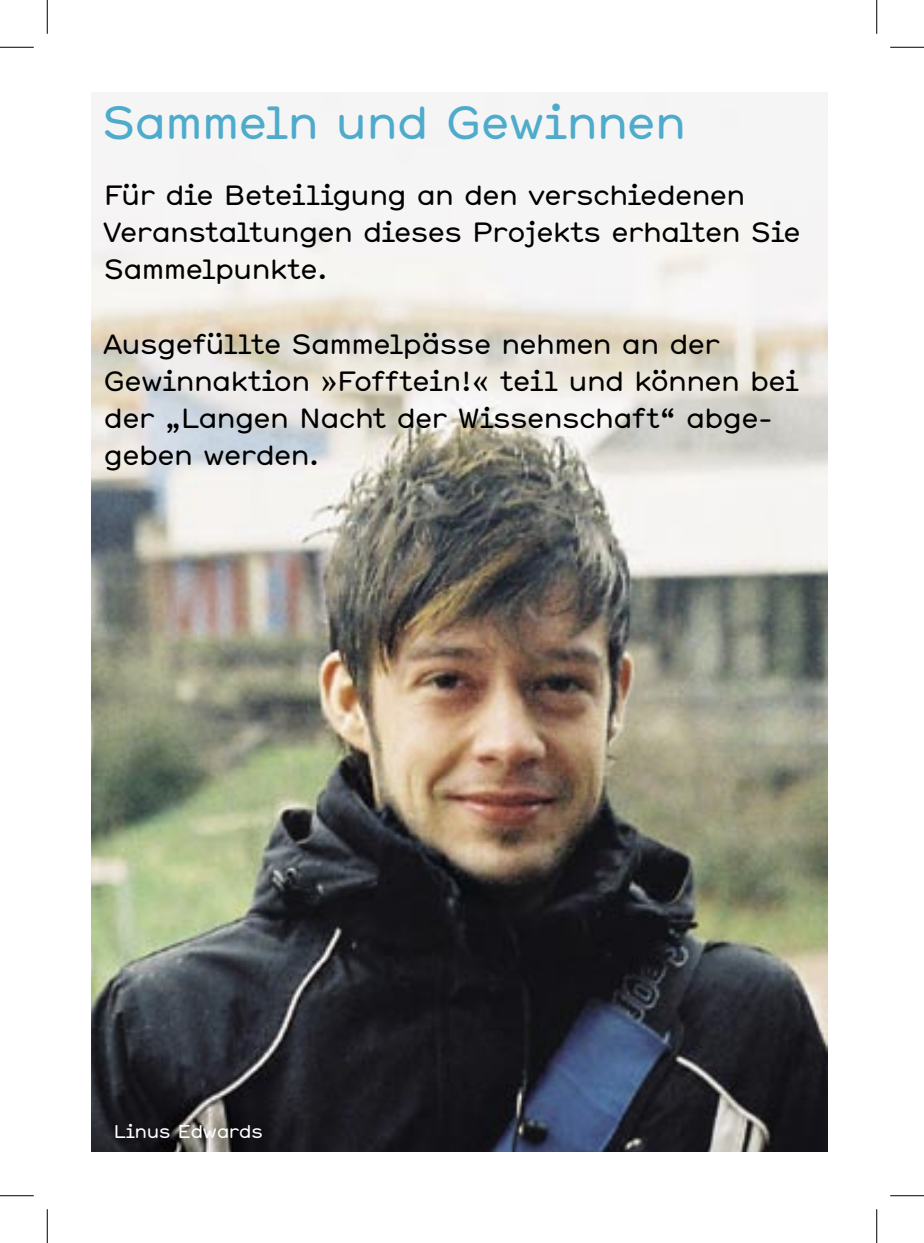
<style>
.page{position:relative;width:924px;height:1243px;background:#fff}
.page>*{position:absolute;margin:0;border:0;box-sizing:border-box;transform-origin:0 0}
.t1{font:45px "Hermes";color:#4eabcb}
.t2{font:27px/37.1px "Hermes";color:#000}
.t3{font:18px "Hermes";color:#fff}
</style>
<div class="page">
<img style="left:92px;top:93px;width:735px;height:1058px">
<hr style="left:0;top:47px;width:34px;height:1px;background:#000">
<hr style="left:890px;top:47px;width:34px;height:1px;background:#000">
<hr style="left:0;top:1195px;width:34px;height:1px;background:#000">
<hr style="left:890px;top:1195px;width:34px;height:1px;background:#000">
<hr style="left:47px;top:0;width:1px;height:34px;background:#000">
<hr style="left:47px;top:1209px;width:1px;height:34px;background:#000">
<hr style="left:876px;top:0;width:1px;height:34px;background:#000">
<hr style="left:876px;top:1209px;width:1px;height:34px;background:#000">
<p class="t1" style="left:102px;top:92px;width:584px">Sammeln und Gewinnen</p>
<p class="t2" style="left:104px;top:175px;width:642px">Für die Beteiligung an den verschiedenen</p>
<p class="t2" style="left:103px;top:212px;width:699px">Veranstaltungen dieses Projekts erhalten Sie<br>Sammelpunkte.</p>
<p class="t2" style="left:103px;top:324px;width:618px">Ausgefüllte Sammelpässe nehmen an der</p>
<p class="t2" style="left:104px;top:361px;width:697px">Gewinnaktion »Fofftein!« teil und können bei der „Langen Nacht der Wissenschaft“ abge&shy;geben werden.</p>
<p class="t3" style="left:114px;top:1119px;width:150px">Linus Edwards</p>
</div>
